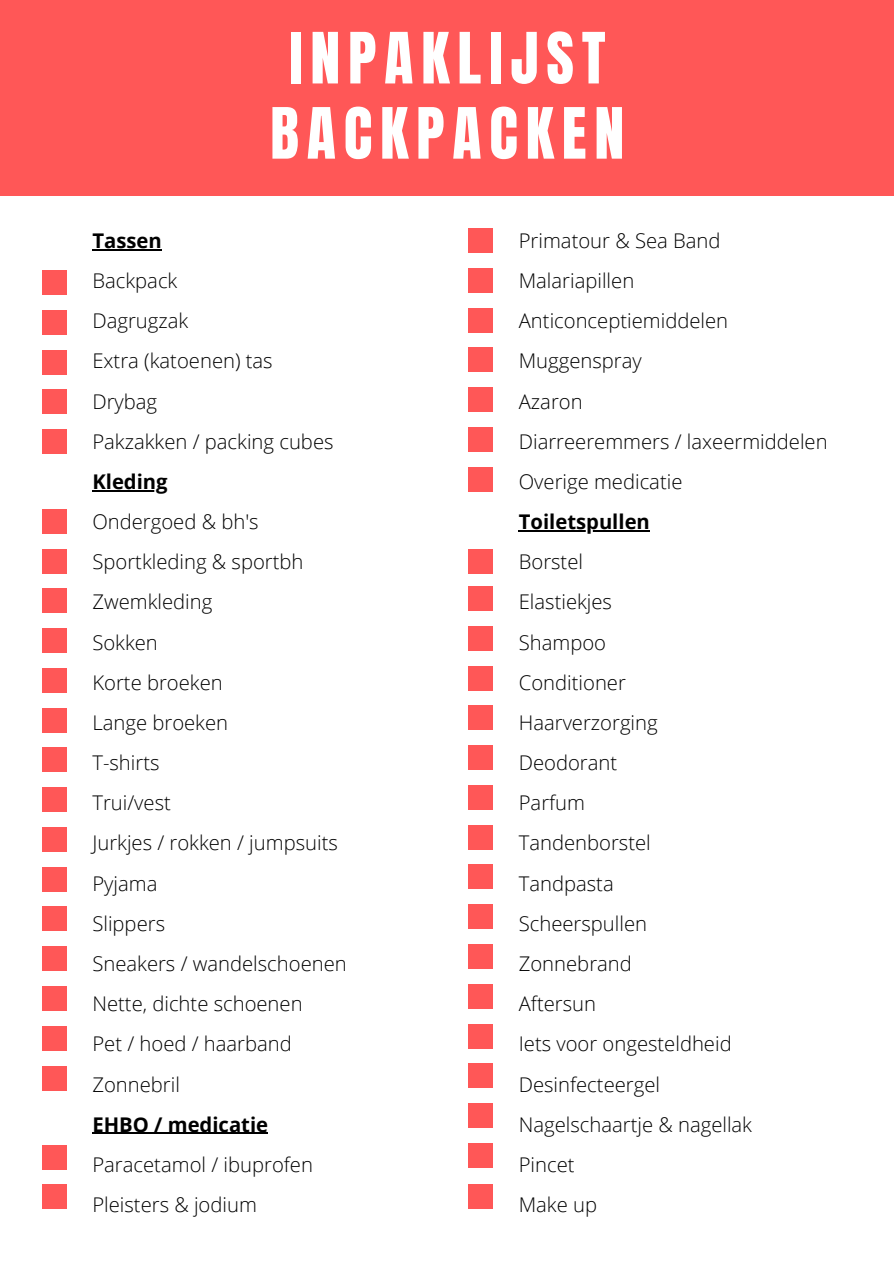
<style>
.page{position:relative;width:894px;height:1264px;background:#fff}
.page>*{position:absolute;margin:0;border:0;box-sizing:border-box;transform-origin:0 0}
.t1{font:60px/75.2px "Anton";letter-spacing:.13em;color:#fff;text-align:center}
.t2{font:300 20.25px/40.2px "Open Sans";color:#000}
.t3{font:700 20.25px "Open Sans";color:#000}
</style>
<div class="page">
<div style="left:0;top:0;width:893px;height:196px;background:#ff5757"></div>
<hr style="left:92px;top:249px;width:70px;height:1px;background:#000">
<hr style="left:92px;top:490px;width:76px;height:1px;background:#000">
<hr style="left:92px;top:1132px;width:176px;height:1px;background:#000">
<div style="left:42px;top:270px;width:25px;height:25px;background:#ff5757"></div>
<div style="left:42px;top:310px;width:25px;height:25px;background:#ff5757"></div>
<div style="left:42px;top:350px;width:25px;height:24px;background:#ff5757"></div>
<div style="left:42px;top:389px;width:25px;height:25px;background:#ff5757"></div>
<div style="left:42px;top:509px;width:25px;height:24px;background:#ff5757"></div>
<div style="left:42px;top:548px;width:25px;height:25px;background:#ff5757"></div>
<div style="left:42px;top:588px;width:25px;height:25px;background:#ff5757"></div>
<div style="left:42px;top:628px;width:25px;height:25px;background:#ff5757"></div>
<div style="left:42px;top:668px;width:25px;height:24px;background:#ff5757"></div>
<div style="left:42px;top:707px;width:25px;height:25px;background:#ff5757"></div>
<div style="left:42px;top:747px;width:25px;height:25px;background:#ff5757"></div>
<div style="left:42px;top:787px;width:25px;height:25px;background:#ff5757"></div>
<div style="left:42px;top:827px;width:25px;height:24px;background:#ff5757"></div>
<div style="left:42px;top:866px;width:25px;height:25px;background:#ff5757"></div>
<div style="left:42px;top:906px;width:25px;height:25px;background:#ff5757"></div>
<div style="left:42px;top:946px;width:25px;height:25px;background:#ff5757"></div>
<div style="left:42px;top:986px;width:25px;height:24px;background:#ff5757"></div>
<div style="left:42px;top:1025px;width:25px;height:25px;background:#ff5757"></div>
<div style="left:42px;top:1065px;width:25px;height:25px;background:#ff5757"></div>
<div style="left:42px;top:1145px;width:25px;height:24px;background:#ff5757"></div>
<hr style="left:518px;top:530px;width:131px;height:1px;background:#000">
<div style="left:468px;top:228px;width:25px;height:25px;background:#ff5757"></div>
<div style="left:468px;top:268px;width:25px;height:25px;background:#ff5757"></div>
<div style="left:468px;top:308px;width:25px;height:24px;background:#ff5757"></div>
<div style="left:468px;top:347px;width:25px;height:25px;background:#ff5757"></div>
<div style="left:468px;top:387px;width:25px;height:25px;background:#ff5757"></div>
<div style="left:468px;top:427px;width:25px;height:25px;background:#ff5757"></div>
<div style="left:468px;top:467px;width:25px;height:24px;background:#ff5757"></div>
<div style="left:468px;top:586px;width:25px;height:25px;background:#ff5757"></div>
<div style="left:468px;top:626px;width:25px;height:24px;background:#ff5757"></div>
<div style="left:468px;top:665px;width:25px;height:25px;background:#ff5757"></div>
<div style="left:468px;top:705px;width:25px;height:25px;background:#ff5757"></div>
<div style="left:468px;top:745px;width:25px;height:25px;background:#ff5757"></div>
<div style="left:468px;top:785px;width:25px;height:24px;background:#ff5757"></div>
<div style="left:468px;top:824px;width:25px;height:25px;background:#ff5757"></div>
<div style="left:468px;top:864px;width:25px;height:25px;background:#ff5757"></div>
<div style="left:468px;top:904px;width:25px;height:25px;background:#ff5757"></div>
<div style="left:468px;top:944px;width:25px;height:24px;background:#ff5757"></div>
<div style="left:468px;top:983px;width:25px;height:25px;background:#ff5757"></div>
<div style="left:468px;top:1023px;width:25px;height:25px;background:#ff5757"></div>
<div style="left:468px;top:1063px;width:25px;height:25px;background:#ff5757"></div>
<div style="left:468px;top:1103px;width:25px;height:24px;background:#ff5757"></div>
<div style="left:468px;top:1142px;width:25px;height:25px;background:#ff5757"></div>
<div style="left:42px;top:429px;width:25px;height:24px;background:#ff5757"></div>
<div style="left:42px;top:1184px;width:25px;height:25px;background:#ff5757"></div>
<div style="left:468px;top:1184px;width:25px;height:25px;background:#ff5757"></div>
<div style="left:468px;top:549px;width:25px;height:25px;background:#ff5757"></div>
<h1 class="t1" style="left:270px;top:22px;width:355px">INPAKLIJST<br>BACKPACKEN</h1>
<p class="t3" style="left:92px;top:226px;width:71px">Tassen</p>
<p class="t2" style="left:92px;top:260px;width:242px">Backpack<br>Dagrugzak<br>Extra (katoenen) tas<br>Drybag<br>Pakzakken / packing cubes</p>
<p class="t3" style="left:92px;top:467px;width:77px">Kleding</p>
<p class="t2" style="left:92px;top:501px;width:256px">Ondergoed &amp; bh's<br>Sportkleding &amp; sportbh<br>Zwemkleding<br>Sokken<br>Korte broeken<br>Lange broeken<br>T-shirts<br>Trui/vest<br>Jurkjes / rokken / jumpsuits<br>Pyjama<br>Slippers<br>Sneakers / wandelschoenen<br>Nette, dichte schoenen<br>Pet / hoed / haarband<br>Zonnebril</p>
<p class="t3" style="left:92px;top:1110px;width:177px">EHBO / medicatie</p>
<p class="t2" style="left:92px;top:1143px;width:222px">Paracetamol / ibuprofen<br>Pleisters &amp; jodium</p>
<p class="t2" style="left:518px;top:220px;width:310px">Primatour &amp; Sea Band<br>Malariapillen<br>Anticonceptiemiddelen<br>Muggenspray<br>Azaron<br>Diarreeremmers / laxeermiddelen<br>Overige medicatie</p>
<p class="t3" style="left:518px;top:507px;width:133px">Toiletspullen</p>
<p class="t2" style="left:518px;top:541px;width:235px">Borstel<br>Elastiekjes<br>Shampoo<br>Conditioner<br>Haarverzorging<br>Deodorant<br>Parfum<br>Tandenborstel<br>Tandpasta<br>Scheerspullen<br>Zonnebrand<br>Aftersun<br>Iets voor ongesteldheid<br>Desinfecteergel<br>Nagelschaartje &amp; nagellak<br>Pincet<br>Make up</p>
</div>
